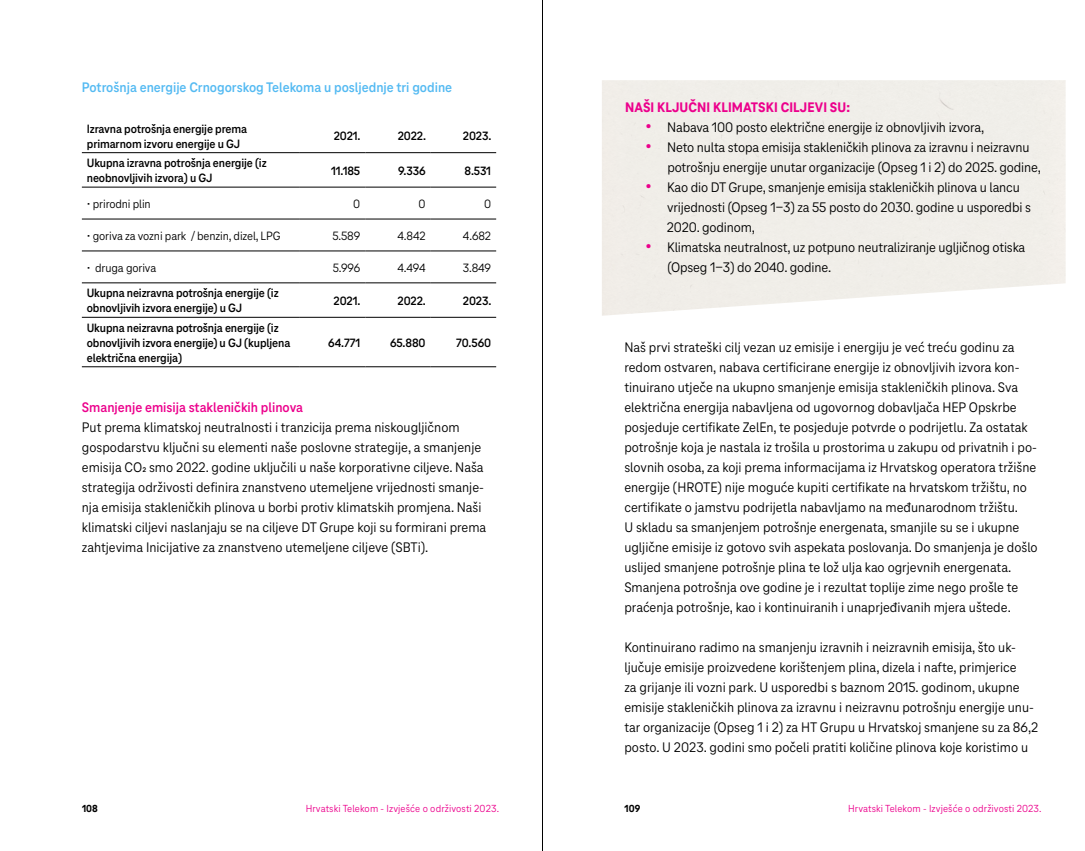
<style>
.page{position:relative;width:1085px;height:851px;background:#fff}
.page>*{position:absolute;margin:0;border:0;box-sizing:border-box;transform-origin:0 0}
.t1{font:14.38px/20px "Tele Neo";color:#000}
.t2{font:700 14.38px "Tele Neo";color:#54baf2}
.t3{font:700 14.38px "Tele Neo";color:#ec008c}
.t4{font:800 14.38px "Tele Neo";letter-spacing:.01em;color:#ec008c}
.t5{font:700 12.5px/15px "Tele Neo";letter-spacing:-.01em;color:#000}
.t6{font:12.5px "Tele Neo";letter-spacing:-.01em;color:#000}
.t7{font:10.62px "Tele Neo";letter-spacing:.01em;color:#ec008c}
.t8{font:800 10.62px "Tele Neo";color:#000}
.s1{font-family:"Tele Neo Var";font-size:17.5px;color:#ec008c}
</style>
<div class="page">
<hr style="left:542px;top:0;width:1px;height:850px;background:#000">
<hr style="left:82px;top:152px;width:218px;height:1px;background:#000">
<hr style="left:300px;top:152px;width:65px;height:1px;background:#000">
<hr style="left:365px;top:152px;width:65px;height:1px;background:#000">
<hr style="left:430px;top:152px;width:66px;height:1px;background:#000">
<hr style="left:82px;top:187px;width:218px;height:1px;background:#000">
<hr style="left:300px;top:187px;width:65px;height:1px;background:#000">
<hr style="left:365px;top:187px;width:65px;height:1px;background:#000">
<hr style="left:430px;top:187px;width:66px;height:1px;background:#000">
<hr style="left:82px;top:219px;width:218px;height:1px;background:#000">
<hr style="left:300px;top:219px;width:65px;height:1px;background:#000">
<hr style="left:365px;top:219px;width:65px;height:1px;background:#000">
<hr style="left:430px;top:219px;width:66px;height:1px;background:#000">
<hr style="left:82px;top:251px;width:218px;height:1px;background:#000">
<hr style="left:300px;top:251px;width:65px;height:1px;background:#000">
<hr style="left:365px;top:251px;width:65px;height:1px;background:#000">
<hr style="left:430px;top:251px;width:66px;height:1px;background:#000">
<hr style="left:82px;top:282px;width:218px;height:1px;background:#000">
<hr style="left:300px;top:282px;width:65px;height:1px;background:#000">
<hr style="left:365px;top:282px;width:65px;height:1px;background:#000">
<hr style="left:430px;top:282px;width:66px;height:1px;background:#000">
<hr style="left:82px;top:317px;width:218px;height:1px;background:#000">
<hr style="left:300px;top:317px;width:65px;height:1px;background:#000">
<hr style="left:365px;top:317px;width:65px;height:1px;background:#000">
<hr style="left:430px;top:317px;width:66px;height:1px;background:#000">
<hr style="left:82px;top:366px;width:218px;height:1px;background:#000">
<hr style="left:300px;top:366px;width:65px;height:1px;background:#000">
<hr style="left:365px;top:366px;width:65px;height:1px;background:#000">
<hr style="left:430px;top:366px;width:66px;height:1px;background:#000">
<p class="t2" style="left:82px;top:79px;width:372px">Potrošnja energije Crnogorskog Telekoma u posljednje tri godine</p>
<p class="t5" style="left:87px;top:121px;width:162px">Izravna potrošnja energije prema primarnom izvoru energije u GJ</p>
<p class="t5" style="left:333px;top:129px;width:28px">2021.</p>
<p class="t5" style="left:397px;top:129px;width:30px">2022.</p>
<p class="t5" style="left:463px;top:129px;width:30px">2023.</p>
<p class="t5" style="left:87px;top:156px;width:181px">Ukupna izravna potrošnja energije (iz neobnovljivih izvora) u GJ</p>
<p class="t5" style="left:331px;top:163px;width:31px">11.185</p>
<p class="t5" style="left:398px;top:163px;width:29px">9.336</p>
<p class="t5" style="left:464px;top:163px;width:28px">8.531</p>
<p class="t6" style="left:87px;top:197px;width:65px">• prirodni plin</p>
<p class="t6" style="left:353px;top:197px;width:9px">0</p>
<p class="t6" style="left:418px;top:197px;width:9px">0</p>
<p class="t6" style="left:484px;top:197px;width:9px">0</p>
<p class="t6" style="left:87px;top:228px;width:195px">• goriva za vozni park / benzin, dizel, LPG</p>
<p class="t6" style="left:332px;top:228px;width:29px">5.589</p>
<p class="t6" style="left:397px;top:228px;width:30px">4.842</p>
<p class="t6" style="left:463px;top:228px;width:30px">4.682</p>
<p class="t6" style="left:87px;top:260px;width:71px">• druga goriva</p>
<p class="t6" style="left:333px;top:260px;width:29px">5.996</p>
<p class="t6" style="left:397px;top:260px;width:30px">4.494</p>
<p class="t6" style="left:462px;top:260px;width:30px">3.849</p>
<p class="t5" style="left:87px;top:286px;width:193px">Ukupna neizravna potrošnja energije (iz obnovljivih izvora energije) u GJ</p>
<p class="t5" style="left:333px;top:293px;width:28px">2021.</p>
<p class="t5" style="left:397px;top:293px;width:30px">2022.</p>
<p class="t5" style="left:463px;top:293px;width:30px">2023.</p>
<p class="t5" style="left:87px;top:320px;width:205px">Ukupna neizravna potrošnja energije (iz obnovljivih izvora energije) u GJ (kupljena električna energija)</p>
<p class="t5" style="left:328px;top:335px;width:33px">64.771</p>
<p class="t5" style="left:390px;top:335px;width:37px">65.880</p>
<p class="t5" style="left:456px;top:335px;width:36px">70.560</p>
<p class="t3" style="left:82px;top:399px;width:223px">Smanjenje emisija stakleničkih plinova</p>
<p class="t1" style="left:82px;top:417px;width:406px">Put prema klimatskoj neutralnosti i tranzicija prema niskougljičnom gospodarstvu ključni su elementi naše poslovne strategije, a smanjenje emisija CO2 smo 2022. godine uključili u naše korporativne ciljeve. Naša strategija održivosti definira znanstveno utemeljene vrijednosti smanje&shy;nja emisija stakleničkih plinova u borbi protiv klimatskih promjena. Naši klimatski ciljevi naslanjaju se na ciljeve DT Grupe koji su formirani prema zahtjevima Inicijative za znanstveno utemeljene ciljeve (SBTi).</p>
<p class="t4" style="left:625px;top:99px;width:226px">NAŠI KLJUČNI KLIMATSKI CILJEVI SU:</p>
<p class="t1" style="left:645px;top:117px;width:340px"><span class="s1">ż</span> Nabava 100 posto električne energije iz obnovljivih izvora,</p>
<p class="t1" style="left:645px;top:137px;width:385px"><span class="s1">ż</span> Neto nulta stopa emisija stakleničkih plinova za izravnu i neizravnu</p>
<p class="t1" style="left:667px;top:157px;width:375px">potrošnju energije unutar organizacije (Opseg 1 i 2) do 2025. godine,</p>
<p class="t1" style="left:645px;top:177px;width:375px"><span class="s1">ż</span> Kao dio DT Grupe, smanjenje emisija stakleničkih plinova u lancu</p>
<p class="t1" style="left:667px;top:197px;width:365px">vrijednosti (Opseg 1-3) za 55 posto do 2030. godine u usporedbi s</p>
<p class="t1" style="left:666px;top:217px;width:89px">2020. godinom,</p>
<p class="t1" style="left:645px;top:237px;width:381px"><span class="s1">ż</span> Klimatska neutralnost, uz potpuno neutraliziranje ugljičnog otiska</p>
<p class="t1" style="left:667px;top:257px;width:165px">(Opseg 1-3) do 2040. godine.</p>
<p class="t1" style="left:624px;top:337px;width:415px">Naš prvi strateški cilj vezan uz emisije i energiju je već treću godinu za redom ostvaren, nabava certificirane energije iz obnovljivih izvora kon&shy;tinuirano utječe na ukupno smanjenje emisija stakleničkih plinova. Sva električna energija nabavljena od ugovornog dobavljača HEP Opskrbe posjeduje certifikate ZelEn, te posjeduje potvrde o podrijetlu. Za ostatak potrošnje koja je nastala iz trošila u prostorima u zakupu od privatnih i po&shy;slovnih osoba, za koji prema informacijama iz Hrvatskog operatora tržišne energije (HROTE) nije moguće kupiti certifikate na hrvatskom tržištu, no certifikate o jamstvu podrijetla nabavljamo na međunarodnom tržištu.<br>U skladu sa smanjenjem potrošnje energenata, smanjile su se i ukupne ugljične emisije iz gotovo svih aspekata poslovanja. Do smanjenja je došlo uslijed smanjene potrošnje plina te lož ulja kao ogrjevnih energenata.<br>Smanjena potrošnja ove godine je i rezultat toplije zime nego prošle te praćenja potrošnje, kao i kontinuiranih i unaprjeđivanih mjera uštede.</p>
<p class="t1" style="left:624px;top:637px;width:415px">Kontinuirano radimo na smanjenju izravnih i neizravnih emisija, što uk&shy;ljučuje emisije proizvedene korištenjem plina, dizela i nafte, primjerice<br>za grijanje ili vozni park. U usporedbi s baznom 2015. godinom, ukupne emisije stakleničkih plinova za izravnu i neizravnu potrošnju energije unu&shy;tar organizacije (Opseg 1 i 2) za HT Grupu u Hrvatskoj smanjene su za 86,2 posto. U 2023. godini smo počeli pratiti količine plinova koje koristimo u</p>
<p class="t8" style="left:82px;top:802px;width:17px">108</p>
<p class="t7" style="left:305px;top:802px;width:195px">Hrvatski Telekom - Izvješće o održivosti 2023.</p>
<p class="t8" style="left:624px;top:802px;width:17px">109</p>
<p class="t7" style="left:848px;top:802px;width:195px">Hrvatski Telekom - Izvješće o održivosti 2023.</p>
</div>
